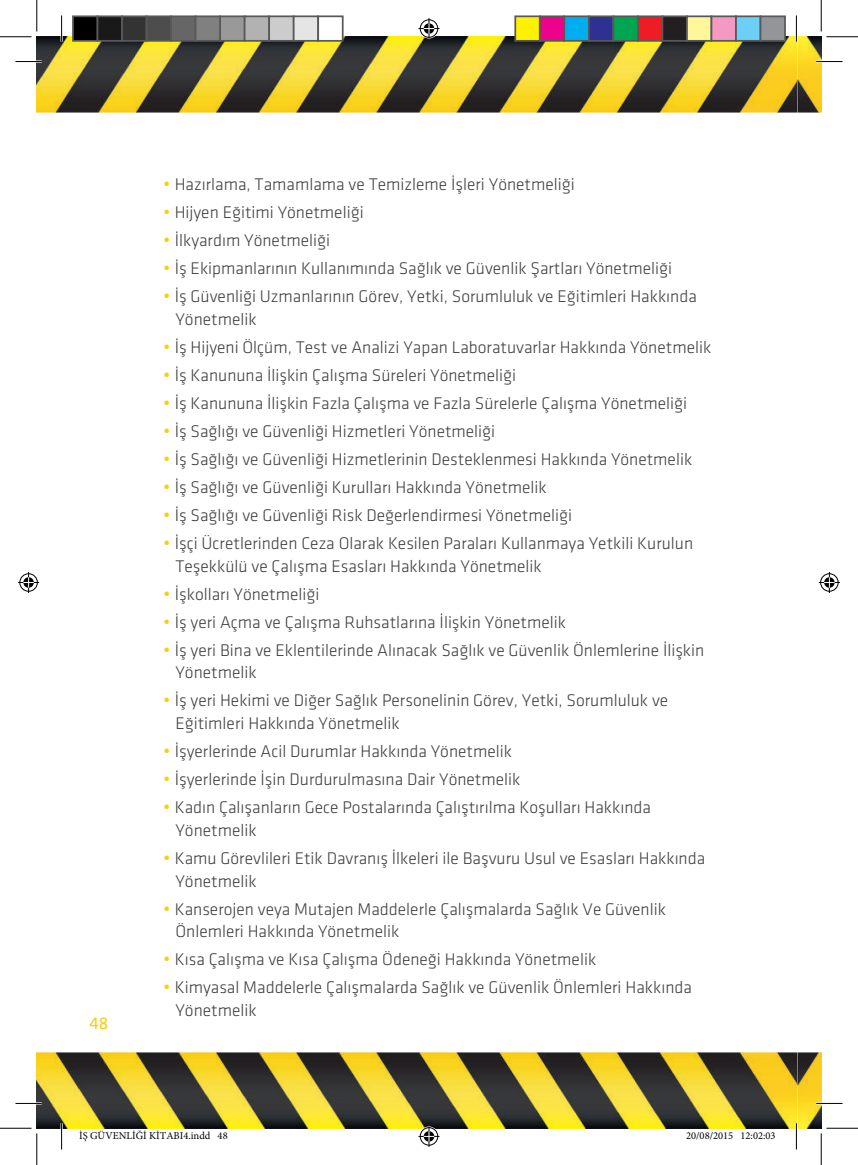
<style>
.page{position:relative;width:858px;height:1165px;background:#fff}
.page>*{position:absolute;margin:0;border:0;box-sizing:border-box;transform-origin:0 0}
.t1{font:300 17.5px/22.8px "Klavika";color:#3e3e3f}
.t2{font:17.5px "Klavika";color:#facc0c}
.t3{font:10.5px "Minion Pro";color:#000}
.s1{font-size:19.25px;color:#facc0c}
</style>
<div class="page">
<img style="left:37px;top:37px;width:784px;height:76px">
<img style="left:37px;top:1052px;width:784px;height:76px">
<hr style="left:15px;top:60px;width:27px;height:3px;background:#fff">
<hr style="left:816px;top:60px;width:26px;height:3px;background:#fff">
<hr style="left:15px;top:1102px;width:27px;height:2px;background:#fff">
<hr style="left:816px;top:1102px;width:26px;height:2px;background:#fff">
<hr style="left:60px;top:15px;width:3px;height:27px;background:#fff">
<hr style="left:60px;top:1123px;width:3px;height:26px;background:#fff">
<hr style="left:795px;top:15px;width:2px;height:27px;background:#fff">
<hr style="left:795px;top:1123px;width:2px;height:26px;background:#fff">
<svg style="left:15px;top:61px;width:27px;height:1px"></svg>
<svg style="left:816px;top:61px;width:26px;height:1px"></svg>
<svg style="left:15px;top:1103px;width:27px;height:1px"></svg>
<svg style="left:816px;top:1103px;width:26px;height:1px"></svg>
<svg style="left:61px;top:15px;width:1px;height:27px"></svg>
<svg style="left:61px;top:1123px;width:1px;height:26px"></svg>
<svg style="left:795px;top:15px;width:1px;height:27px"></svg>
<svg style="left:795px;top:1123px;width:1px;height:26px"></svg>
<hr style="left:0;top:36px;width:32px;height:1px;background:#000">
<hr style="left:826px;top:36px;width:31px;height:1px;background:#000">
<hr style="left:0;top:1128px;width:32px;height:1px;background:#000">
<hr style="left:826px;top:1128px;width:31px;height:1px;background:#000">
<hr style="left:36px;top:0;width:1px;height:31px;background:#000">
<hr style="left:36px;top:1133px;width:1px;height:32px;background:#000">
<hr style="left:820px;top:0;width:1px;height:31px;background:#000">
<hr style="left:820px;top:1133px;width:1px;height:32px;background:#000">
<svg style="left:418px;top:18px;width:21px;height:21px"></svg>
<svg style="left:418px;top:1126px;width:21px;height:21px"></svg>
<svg style="left:18px;top:572px;width:21px;height:21px"></svg>
<svg style="left:818px;top:572px;width:21px;height:21px"></svg>
<div style="left:73px;top:16px;width:24px;height:25px;background:#000"></div>
<div style="left:72px;top:15px;width:26px;height:27px;border:2px solid #595959"></div>
<div style="left:97px;top:16px;width:25px;height:25px;background:#191919"></div>
<div style="left:97px;top:15px;width:26px;height:27px;border:2px solid #595959"></div>
<div style="left:122px;top:16px;width:24px;height:25px;background:#333"></div>
<div style="left:121px;top:15px;width:26px;height:27px;border:2px solid #595959"></div>
<div style="left:146px;top:16px;width:25px;height:25px;background:#4d4d4d"></div>
<div style="left:146px;top:15px;width:26px;height:27px;border:2px solid #595959"></div>
<div style="left:171px;top:16px;width:24px;height:25px;background:#666"></div>
<div style="left:170px;top:15px;width:26px;height:27px;border:2px solid #595959"></div>
<div style="left:195px;top:16px;width:25px;height:25px;background:#808080"></div>
<div style="left:195px;top:15px;width:26px;height:27px;border:2px solid #595959"></div>
<div style="left:220px;top:16px;width:24px;height:25px;background:#999"></div>
<div style="left:219px;top:15px;width:26px;height:27px;border:2px solid #595959"></div>
<div style="left:244px;top:16px;width:25px;height:25px;background:#b2b2b2"></div>
<div style="left:244px;top:15px;width:26px;height:27px;border:2px solid #595959"></div>
<div style="left:269px;top:16px;width:24px;height:25px;background:#ccc"></div>
<div style="left:268px;top:15px;width:26px;height:27px;border:2px solid #595959"></div>
<div style="left:293px;top:16px;width:25px;height:25px;background:#e5e5e5"></div>
<div style="left:293px;top:15px;width:26px;height:27px;border:2px solid #595959"></div>
<div style="left:318px;top:16px;width:24px;height:25px;background:#fff"></div>
<div style="left:317px;top:15px;width:26px;height:27px;border:2px solid #595959"></div>
<div style="left:515px;top:16px;width:24px;height:25px;background:#fff101"></div>
<div style="left:514px;top:15px;width:26px;height:27px;border:2px solid #595959"></div>
<div style="left:539px;top:16px;width:25px;height:25px;background:#ed028c"></div>
<div style="left:538px;top:15px;width:27px;height:27px;border:2px solid #595959"></div>
<div style="left:564px;top:16px;width:24px;height:25px;background:#00aeef"></div>
<div style="left:563px;top:15px;width:26px;height:27px;border:2px solid #595959"></div>
<div style="left:588px;top:16px;width:25px;height:25px;background:#2e3092"></div>
<div style="left:587px;top:15px;width:27px;height:27px;border:2px solid #595959"></div>
<div style="left:613px;top:16px;width:24px;height:25px;background:#00a54f"></div>
<div style="left:612px;top:15px;width:26px;height:27px;border:2px solid #595959"></div>
<div style="left:637px;top:16px;width:25px;height:25px;background:#ee1d23"></div>
<div style="left:636px;top:15px;width:27px;height:27px;border:2px solid #595959"></div>
<div style="left:662px;top:16px;width:24px;height:25px;background:#231f20"></div>
<div style="left:661px;top:15px;width:26px;height:27px;border:2px solid #595959"></div>
<div style="left:686px;top:16px;width:25px;height:25px;background:#fff79a"></div>
<div style="left:685px;top:15px;width:27px;height:27px;border:2px solid #595959"></div>
<div style="left:711px;top:16px;width:24px;height:25px;background:#f499c2"></div>
<div style="left:710px;top:15px;width:26px;height:27px;border:2px solid #595959"></div>
<div style="left:735px;top:16px;width:25px;height:25px;background:#6bcff6"></div>
<div style="left:734px;top:15px;width:27px;height:27px;border:2px solid #595959"></div>
<div style="left:760px;top:16px;width:24px;height:25px;background:#939598"></div>
<div style="left:759px;top:15px;width:26px;height:27px;border:2px solid #595959"></div>
<p class="t2" style="left:89px;top:1014px;width:20px">48</p>
<p class="t1" style="left:163px;top:173px;width:413px"><span class="s1">•</span> Hazırlama, Tamamlama ve Temizleme İşleri Yönetmeliği</p>
<p class="t1" style="left:163px;top:201px;width:202px"><span class="s1">•</span> Hijyen Eğitimi Yönetmeliği</p>
<p class="t1" style="left:163px;top:229px;width:168px"><span class="s1">•</span> İlkyardım Yönetmeliği</p>
<p class="t1" style="left:163px;top:257px;width:510px"><span class="s1">•</span> İş Ekipmanlarının Kullanımında Sağlık ve Güvenlik Şartları Yönetmeliği</p>
<p class="t1" style="left:175px;top:285px;width:522px;text-indent:-12px"><span class="s1">•</span> İş Güvenliği Uzmanlarının Görev, Yetki, Sorumluluk ve Eğitimleri Hakkında<br>Yönetmelik</p>
<p class="t1" style="left:163px;top:336px;width:549px"><span class="s1">•</span> İş Hijyeni Ölçüm, Test ve Analizi Yapan Laboratuvarlar Hakkında Yönetmelik</p>
<p class="t1" style="left:163px;top:364px;width:354px"><span class="s1">•</span> İş Kanununa İlişkin Çalışma Süreleri Yönetmeliği</p>
<p class="t1" style="left:163px;top:392px;width:525px"><span class="s1">•</span> İş Kanununa İlişkin Fazla Çalışma ve Fazla Sürelerle Çalışma Yönetmeliği</p>
<p class="t1" style="left:163px;top:420px;width:333px"><span class="s1">•</span> İş Sağlığı ve Güvenliği Hizmetleri Yönetmeliği</p>
<p class="t1" style="left:163px;top:448px;width:530px"><span class="s1">•</span> İş Sağlığı ve Güvenliği Hizmetlerinin Desteklenmesi Hakkında Yönetmelik</p>
<p class="t1" style="left:163px;top:476px;width:385px"><span class="s1">•</span> İş Sağlığı ve Güvenliği Kurulları Hakkında Yönetmelik</p>
<p class="t1" style="left:163px;top:504px;width:410px"><span class="s1">•</span> İş Sağlığı ve Güvenliği Risk Değerlendirmesi Yönetmeliği</p>
<p class="t1" style="left:175px;top:532px;width:519px;text-indent:-12px"><span class="s1">•</span> İşçi Ücretlerinden Ceza Olarak Kesilen Paraları Kullanmaya Yetkili Kurulun<br>Teşekkülü ve Çalışma Esasları Hakkında Yönetmelik</p>
<p class="t1" style="left:163px;top:583px;width:158px"><span class="s1">•</span> İşkolları Yönetmeliği</p>
<p class="t1" style="left:163px;top:611px;width:404px"><span class="s1">•</span> İş yeri Açma ve Çalışma Ruhsatlarına İlişkin Yönetmelik</p>
<p class="t1" style="left:175px;top:639px;width:530px;text-indent:-12px"><span class="s1">•</span> İş yeri Bina ve Eklentilerinde Alınacak Sağlık ve Güvenlik Önlemlerine İlişkin<br>Yönetmelik</p>
<p class="t1" style="left:175px;top:689px;width:494px;text-indent:-12px"><span class="s1">•</span> İş yeri Hekimi ve Diğer Sağlık Personelinin Görev, Yetki, Sorumluluk ve<br>Eğitimleri Hakkında Yönetmelik</p>
<p class="t1" style="left:163px;top:740px;width:350px"><span class="s1">•</span> İşyerlerinde Acil Durumlar Hakkında Yönetmelik</p>
<p class="t1" style="left:163px;top:768px;width:358px"><span class="s1">•</span> İşyerlerinde İşin Durdurulmasına Dair Yönetmelik</p>
<p class="t1" style="left:175px;top:796px;width:477px;text-indent:-12px"><span class="s1">•</span> Kadın Çalışanların Gece Postalarında Çalıştırılma Koşulları Hakkında<br>Yönetmelik</p>
<p class="t1" style="left:175px;top:847px;width:531px;text-indent:-12px"><span class="s1">•</span> Kamu Görevlileri Etik Davranış İlkeleri ile Başvuru Usul ve Esasları Hakkında<br>Yönetmelik</p>
<p class="t1" style="left:175px;top:898px;width:492px;text-indent:-12px"><span class="s1">•</span> Kanserojen veya Mutajen Maddelerle Çalışmalarda Sağlık Ve Güvenlik<br>Önlemleri Hakkında Yönetmelik</p>
<p class="t1" style="left:163px;top:948px;width:434px"><span class="s1">•</span> Kısa Çalışma ve Kısa Çalışma Ödeneği Hakkında Yönetmelik</p>
<p class="t1" style="left:175px;top:976px;width:518px;text-indent:-12px"><span class="s1">•</span> Kimyasal Maddelerle Çalışmalarda Sağlık ve Güvenlik Önlemleri Hakkında<br>Yönetmelik</p>
<p class="t3" style="left:79px;top:1130px;width:150px">İŞ GÜVENLİĞİ KİTABI4.indd 48</p>
<p class="t3" style="left:685px;top:1130px;width:91px">20/08/2015 12:02:03</p>
</div>
